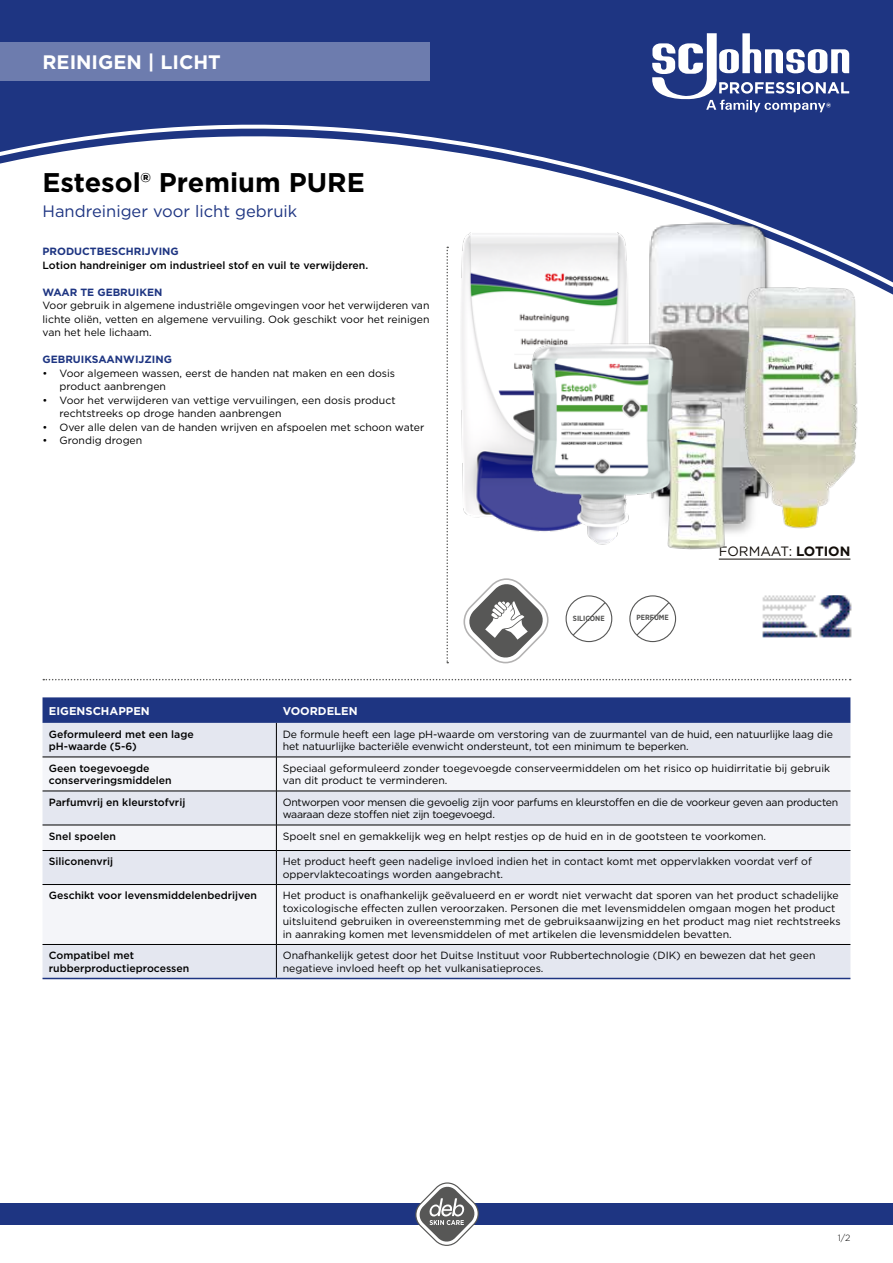
<style>
.page{position:relative;width:893px;height:1263px;background:#fff}
.page>*{position:absolute;margin:0;border:0;box-sizing:border-box;transform-origin:0 0}
.t1{font:700 27px "Gotham";color:#000}
.t2{font:700 19.5px "Gotham";color:#fff}
.t3{font:16.5px "Gotham";color:#1e3582}
.t4{font:13.5px "Gotham";letter-spacing:-.005em;color:#120d09}
.t5{font:700 11.25px "Gotham";color:#fff}
.t6{font:10.5px/12.8px "Gotham";color:#000}
.t7{font:500 10.5px/12.8px "Gotham";color:#000}
.t8{font:10.5px/12.8px "Gotham";letter-spacing:-.025em;color:#000}
.t9{font:700 10.5px "Gotham";color:#1e3582}
.t10{font:300 9px "Gotham";color:#000}
.t11{font:700 7.5px "Gotham Narrow";color:#575756}
.s1{font-weight:700}
</style>
<div class="page">
<div style="left:0;top:0;width:893px;height:295px;background:#1e3582"></div>
<svg style="left:0;top:119px;width:893px;height:175px"></svg>
<div style="left:0;top:1203px;width:893px;height:22px;background:#1e3582"></div>
<svg style="left:415px;top:1182px;width:64px;height:64px"></svg>
<div style="left:0;top:43px;width:429px;height:38px;background:#6d7cae"></div>
<svg style="left:652px;top:33px;width:197px;height:79px"></svg>
<img style="left:631px;top:221px;width:160px;height:312px">
<svg style="left:446px;top:247px;width:2px;height:416px"></svg>
<svg style="left:43px;top:679px;width:808px;height:1px"></svg>
<hr style="left:719px;top:559px;width:131px;height:1px;background:#120d09">
<svg style="left:43px;top:697px;width:807px;height:26px;background:#223984"></svg>
<div style="left:43px;top:723px;width:807px;height:255px;background:#e4e7f0"></div>
<svg style="left:43px;top:758px;width:807px;height:186px;fill:#f4f5f9"></svg>
<hr style="left:276px;top:723px;width:1px;height:34px;background:#000">
<hr style="left:43px;top:757px;width:233px;height:1px;background:#000">
<hr style="left:276px;top:757px;width:574px;height:1px;background:#000">
<hr style="left:276px;top:757px;width:1px;height:34px;background:#000">
<hr style="left:43px;top:791px;width:233px;height:1px;background:#000">
<hr style="left:276px;top:791px;width:574px;height:1px;background:#000">
<hr style="left:276px;top:791px;width:1px;height:34px;background:#000">
<hr style="left:43px;top:825px;width:233px;height:1px;background:#000">
<hr style="left:276px;top:825px;width:574px;height:1px;background:#000">
<svg style="left:276px;top:825px;width:1px;height:25px"></svg>
<hr style="left:43px;top:850px;width:233px;height:1px;background:#000">
<hr style="left:276px;top:850px;width:574px;height:1px;background:#000">
<hr style="left:276px;top:851px;width:1px;height:33px;background:#000">
<hr style="left:43px;top:884px;width:233px;height:1px;background:#000">
<hr style="left:276px;top:884px;width:574px;height:1px;background:#000">
<hr style="left:276px;top:885px;width:1px;height:59px;background:#000">
<hr style="left:43px;top:944px;width:233px;height:1px;background:#000">
<hr style="left:276px;top:944px;width:574px;height:1px;background:#000">
<hr style="left:276px;top:945px;width:1px;height:33px;background:#000">
<hr style="left:43px;top:978px;width:233px;height:1px;background:#1e3582">
<hr style="left:276px;top:978px;width:574px;height:1px;background:#1e3582">
<svg style="left:635px;top:601px;width:35px;height:36px"></svg>
<div style="left:629px;top:595px;width:47px;height:47px;border:1px solid #575756;border-radius:50%"></div>
<svg style="left:463px;top:578px;width:86px;height:85px"></svg>
<img style="left:448px;top:226px;width:191px;height:302px">
<img style="left:519px;top:339px;width:168px;height:206px">
<img style="left:762px;top:595px;width:90px;height:43px">
<svg style="left:572px;top:601px;width:35px;height:36px"></svg>
<div style="left:566px;top:595px;width:46px;height:47px;border:1px solid #575756;border-radius:50%"></div>
<img style="left:731px;top:284px;width:138px;height:249px">
<img style="left:664px;top:397px;width:64px;height:153px">
<h2 class="t2" style="left:43px;top:49px;width:180px">REINIGEN | LICHT</h2>
<h1 class="t1" style="left:43px;top:164px;width:324px">Estesol® Premium PURE</h1>
<h3 class="t3" style="left:43px;top:201px;width:256px">Handreiniger voor licht gebruik</h3>
<p class="t9" style="left:43px;top:244px;width:138px">PRODUCTBESCHRIJVING</p>
<p class="t7" style="left:43px;top:258px;width:327px">Lotion handreiniger om industrieel stof en vuil te verwijderen.</p>
<p class="t9" style="left:43px;top:285px;width:121px">WAAR TE GEBRUIKEN</p>
<p class="t6" style="left:43px;top:298px;width:388px;line-height:13.5px;text-align:justify">Voor gebruik in algemene industriële omgevingen voor het verwijderen van lichte oliën, vetten en algemene vervuiling. Ook geschikt voor het reinigen van het hele lichaam.</p>
<p class="t9" style="left:43px;top:352px;width:131px">GEBRUIKSAANWIJZING</p>
<p class="t6" style="left:60px;top:366px;width:337px;line-height:13.5px;text-indent:-17px">• Voor algemeen wassen, eerst de handen nat maken en een dosis product aanbrengen</p>
<p class="t6" style="left:60px;top:393px;width:338px;line-height:13.5px;text-indent:-17px">• Voor het verwijderen van vettige vervuilingen, een dosis product rechtstreeks op droge handen aanbrengen</p>
<p class="t6" style="left:43px;top:420px;width:383px">• Over alle delen van de handen wrijven en afspoelen met schoon water</p>
<p class="t6" style="left:43px;top:434px;width:101px">• Grondig drogen</p>
<p class="t11" style="left:573px;top:613px;width:33px">SILICONE</p>
<p class="t11" style="left:637px;top:613px;width:34px">PERFUME</p>
<p class="t4" style="left:719px;top:543px;width:133px">FORMAAT: <span class="s1">LOTION</span></p>
<p class="t5" style="left:49px;top:703px;width:102px">EIGENSCHAPPEN</p>
<p class="t5" style="left:283px;top:703px;width:76px">VOORDELEN</p>
<p class="t7" style="left:49px;top:727px;width:146px">Geformuleerd met een lage pH-waarde (5-6)</p>
<p class="t6" style="left:283px;top:727px;width:552px">De formule heeft een lage pH-waarde om verstoring van de zuurmantel van de huid, een natuurlijke laag die het natuurlijke bacteriële evenwicht ondersteunt, tot een minimum te beperken.</p>
<p class="t7" style="left:49px;top:761px;width:124px">Geen toegevoegde conserveringsmiddelen</p>
<p class="t6" style="left:283px;top:761px;width:549px">Speciaal geformuleerd zonder toegevoegde conserveermiddelen om het risico op huidirritatie bij gebruik van dit product te verminderen.</p>
<p class="t7" style="left:49px;top:795px;width:138px">Parfumvrij en kleurstofvrij</p>
<p class="t8" style="left:283px;top:795px;width:557px">Ontworpen voor mensen die gevoelig zijn voor parfums en kleurstoffen en die de voorkeur geven aan producten waaraan deze stoffen niet zijn toegevoegd.</p>
<p class="t7" style="left:49px;top:829px;width:69px">Snel spoelen</p>
<p class="t6" style="left:283px;top:829px;width:485px">Spoelt snel en gemakkelijk weg en helpt restjes op de huid en in de gootsteen te voorkomen.</p>
<p class="t7" style="left:49px;top:855px;width:66px">Siliconenvrij</p>
<p class="t6" style="left:283px;top:855px;width:531px">Het product heeft geen nadelige invloed indien het in contact komt met oppervlakken voordat verf of oppervlaktecoatings worden aangebracht.</p>
<p class="t7" style="left:49px;top:889px;width:209px">Geschikt voor levensmiddelenbedrijven</p>
<p class="t6" style="left:283px;top:889px;width:559px">Het product is onafhankelijk geëvalueerd en er wordt niet verwacht dat sporen van het product schadelijke toxicologische effecten zullen veroorzaken. Personen die met levensmiddelen omgaan mogen het product uitsluitend gebruiken in overeenstemming met de gebruiksaanwijzing en het product mag niet rechtstreeks in aanraking komen met levensmiddelen of met artikelen die levensmiddelen bevatten.</p>
<p class="t7" style="left:49px;top:949px;width:142px">Compatibel met rubberproductieprocessen</p>
<p class="t6" style="left:283px;top:949px;width:534px">Onafhankelijk getest door het Duitse Instituut voor Rubbertechnologie (DIK) en bewezen dat het geen negatieve invloed heeft op het vulkanisatieproces.</p>
<p class="t10" style="left:838px;top:1232px;width:14px">1/2</p>
</div>
